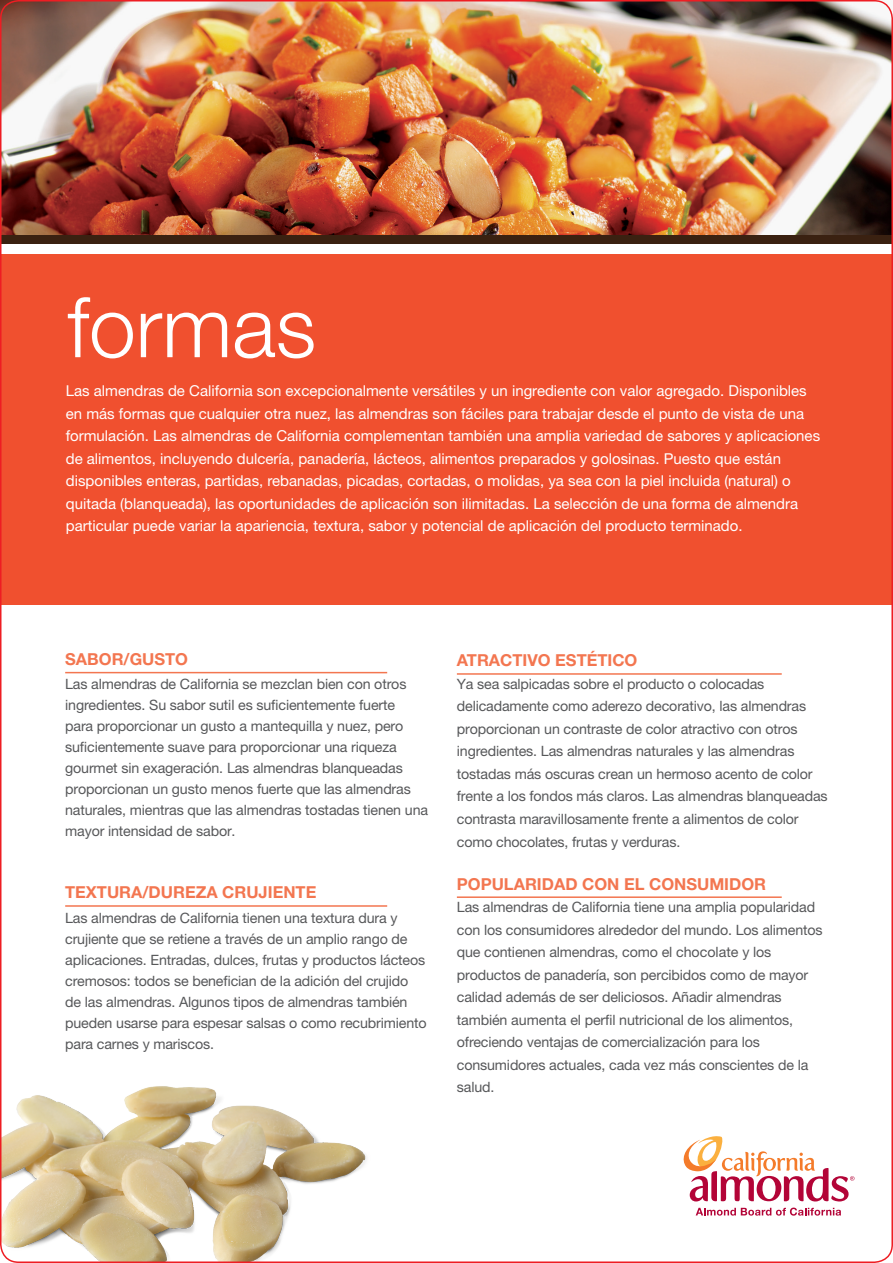
<style>
.page{position:relative;width:893px;height:1263px;background:#fff}
.page>*{position:absolute;margin:0;border:0;box-sizing:border-box;transform-origin:0 0}
.t1{font:300 84px "Helvetica Neue";color:#fff}
.t2{font:700 16.5px "Helvetica Neue";color:#f37650}
.t3{font:15px/22.5px "Helvetica Neue";color:#fff}
.t4{font:14.25px/22.5px "Helvetica Neue";letter-spacing:-.01em;color:#57585a}
</style>
<div class="page">
<img style="left:0;top:1086px;width:366px;height:177px">
<img style="left:0;top:0;width:893px;height:235px">
<hr style="left:457px;top:673px;width:325px;height:2px;background:#f37650">
<hr style="left:457px;top:896px;width:325px;height:2px;background:#f37650">
<div style="left:0;top:254px;width:893px;height:351px;background:#f0502f"></div>
<hr style="left:65px;top:672px;width:322px;height:1px;background:#f37650">
<hr style="left:65px;top:905px;width:322px;height:2px;background:#f37650">
<div style="left:0;top:235px;width:893px;height:9px;background:#3a2111"></div>
<svg style="left:696px;top:1207px;width:145px;height:8px"></svg>
<svg style="left:683px;top:1136px;width:171px;height:65px"></svg>
<p class="t1" style="left:67px;top:276px;width:250px">formas</p>
<p class="t3" style="left:66px;top:379px;width:756px">Las almendras de California son excepcionalmente versátiles y un ingrediente con valor agregado. Disponibles en más formas que cualquier otra nuez, las almendras son fáciles para trabajar desde el punto de vista de una formulación. Las almendras de California complementan también una amplia variedad de sabores y aplicaciones de alimentos, incluyendo dulcería, panadería, lácteos, alimentos preparados y golosinas. Puesto que están disponibles enteras, partidas, rebanadas, picadas, cortadas, o molidas, ya sea con la piel incluida (natural) o quitada (blanqueada), las oportunidades de aplicación son ilimitadas. La selección de una forma de almendra particular puede variar la apariencia, textura, sabor y potencial de aplicación del producto terminado.</p>
<p class="t2" style="left:65px;top:649px;width:124px">SABOR/GUSTO</p>
<p class="t4" style="left:65px;top:673px;width:364px;line-height:21px">Las almendras de California se mezclan bien con otros ingredientes. Su sabor sutil es suficientemente fuerte<br>para proporcionar un gusto a mantequilla y nuez, pero suficientemente suave para proporcionar una riqueza gourmet sin exageración. Las almendras blanqueadas proporcionan un gusto menos fuerte que las almendras naturales, mientras que las almendras tostadas tienen una mayor intensidad de sabor.</p>
<p class="t2" style="left:65px;top:882px;width:253px">TEXTURA/DUREZA CRUJIENTE</p>
<p class="t4" style="left:65px;top:907px;width:363px;line-height:21px">Las almendras de California tienen una textura dura y crujiente que se retiene a través de un amplio rango de aplicaciones. Entradas, dulces, frutas y productos lácteos cremosos: todos se benefician de la adición del crujido de las almendras. Algunos tipos de almendras también pueden usarse para espesar salsas o como recubrimiento para carnes y mariscos.</p>
<p class="t2" style="left:457px;top:650px;width:182px">ATRACTIVO ESTÉTICO</p>
<p class="t4" style="left:457px;top:672px;width:372px">Ya sea salpicadas sobre el producto o colocadas delicadamente como aderezo decorativo, las almendras proporcionan un contraste de color atractivo con otros ingredientes. Las almendras naturales y las almendras tostadas más oscuras crean un hermoso acento de color frente a los fondos más claros. Las almendras blanqueadas contrasta maravillosamente frente a alimentos de color como chocolates, frutas y verduras.</p>
<p class="t2" style="left:457px;top:873px;width:311px">POPULARIDAD CON EL CONSUMIDOR</p>
<p class="t4" style="left:457px;top:896px;width:367px">Las almendras de California tiene una amplia popularidad con los consumidores alrededor del mundo. Los alimentos que contienen almendras, como el chocolate y los productos de panadería, son percibidos como de mayor calidad además de ser deliciosos. Añadir almendras también aumenta el perfil nutricional de los alimentos, ofreciendo ventajas de comercialización para los consumidores actuales, cada vez más conscientes de la salud.</p>
</div>
